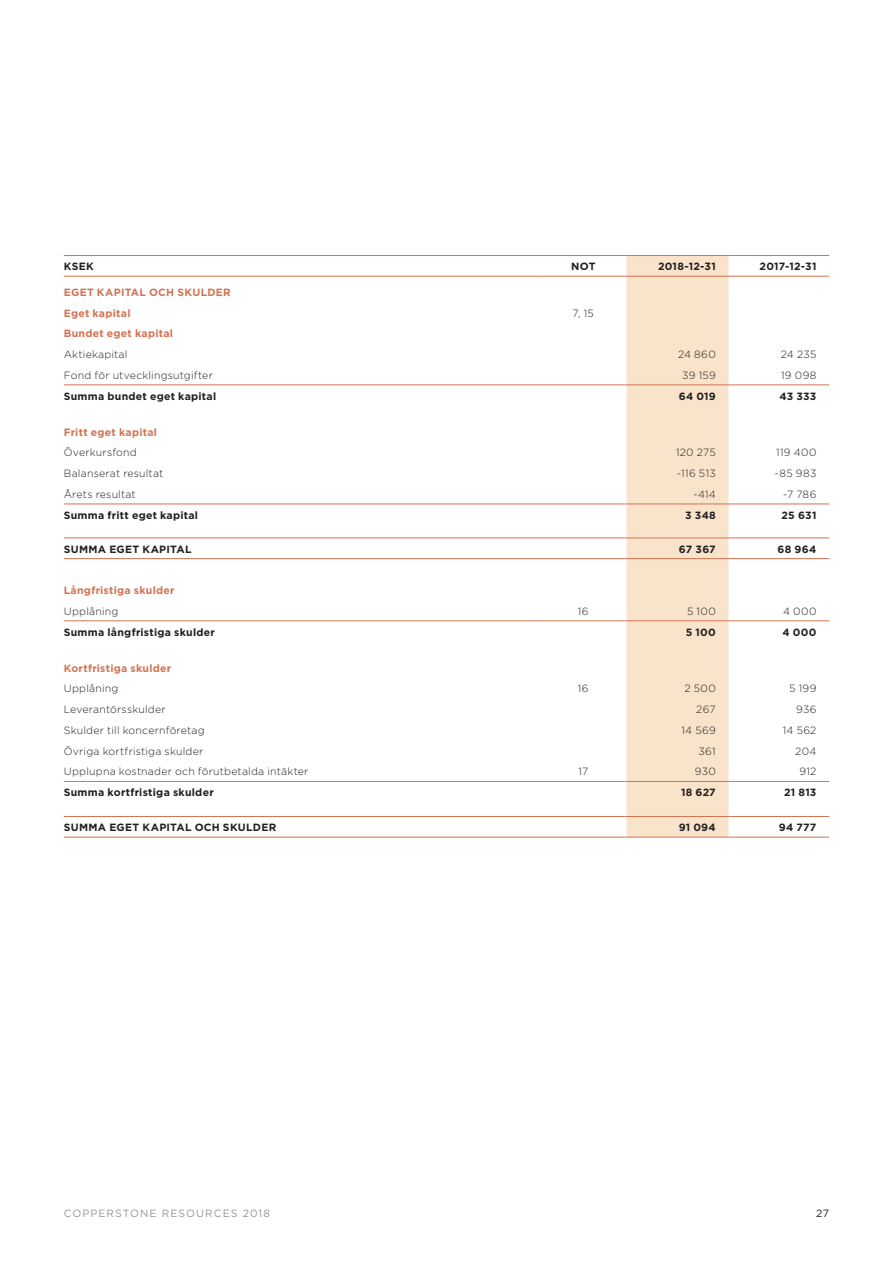
<style>
.page{position:relative;width:893px;height:1263px;background:#fff}
.page>*{position:absolute;margin:0;border:0;box-sizing:border-box;transform-origin:0 0}
.FAKTA_7{font:300 10.5px "Gotham HTF";letter-spacing:.02em;color:#231f20}
.FAKTA_7-2{font:700 10.5px "Gotham HTF";letter-spacing:.025em;color:#231f20}
.FAKTA_7-3{font:700 10.5px "Gotham HTF";letter-spacing:.025em;color:#d37352}
.t1{font:10.5px "Gotham HTF";letter-spacing:.1em;color:#939598}
.t2{font:10.5px "Gotham HTF";color:#231f20}
</style>
<div class="page">
<div style="left:626px;top:256px;width:103px;height:581px;background:#f9e4cb"></div>
<hr style="left:64px;top:255px;width:476px;height:1px;background:#d37352">
<hr style="left:540px;top:255px;width:86px;height:1px;background:#d37352">
<hr style="left:626px;top:255px;width:103px;height:1px;background:#d37352">
<hr style="left:729px;top:255px;width:100px;height:1px;background:#d37352">
<hr style="left:64px;top:276px;width:476px;height:1px;background:#d37352">
<hr style="left:540px;top:276px;width:86px;height:1px;background:#d37352">
<hr style="left:626px;top:276px;width:103px;height:1px;background:#d37352">
<hr style="left:729px;top:276px;width:100px;height:1px;background:#d37352">
<hr style="left:64px;top:384px;width:476px;height:1px;background:#d37352">
<hr style="left:540px;top:384px;width:86px;height:1px;background:#d37352">
<hr style="left:626px;top:384px;width:103px;height:1px;background:#d37352">
<hr style="left:729px;top:384px;width:100px;height:1px;background:#d37352">
<hr style="left:64px;top:504px;width:476px;height:1px;background:#d37352">
<hr style="left:540px;top:504px;width:86px;height:1px;background:#d37352">
<hr style="left:626px;top:504px;width:103px;height:1px;background:#d37352">
<hr style="left:729px;top:504px;width:100px;height:1px;background:#d37352">
<hr style="left:64px;top:537px;width:476px;height:1px;background:#d37352">
<hr style="left:540px;top:537px;width:86px;height:1px;background:#d37352">
<hr style="left:626px;top:537px;width:103px;height:1px;background:#d37352">
<hr style="left:729px;top:537px;width:100px;height:1px;background:#d37352">
<hr style="left:64px;top:558px;width:476px;height:1px;background:#d37352">
<hr style="left:540px;top:558px;width:86px;height:1px;background:#d37352">
<hr style="left:626px;top:558px;width:103px;height:1px;background:#d37352">
<hr style="left:729px;top:558px;width:100px;height:1px;background:#d37352">
<hr style="left:64px;top:620px;width:476px;height:1px;background:#d37352">
<hr style="left:540px;top:620px;width:86px;height:1px;background:#d37352">
<hr style="left:626px;top:620px;width:103px;height:1px;background:#d37352">
<hr style="left:729px;top:620px;width:100px;height:1px;background:#d37352">
<hr style="left:64px;top:816px;width:476px;height:1px;background:#d37352">
<hr style="left:540px;top:816px;width:86px;height:1px;background:#d37352">
<hr style="left:626px;top:816px;width:103px;height:1px;background:#d37352">
<hr style="left:729px;top:816px;width:100px;height:1px;background:#d37352">
<hr style="left:64px;top:837px;width:476px;height:1px;background:#d37352">
<hr style="left:540px;top:837px;width:86px;height:1px;background:#d37352">
<hr style="left:626px;top:837px;width:103px;height:1px;background:#d37352">
<hr style="left:729px;top:837px;width:100px;height:1px;background:#d37352">
<hr style="left:64px;top:781px;width:476px;height:1px;background:#d37352">
<hr style="left:540px;top:781px;width:86px;height:1px;background:#d37352">
<hr style="left:626px;top:781px;width:103px;height:1px;background:#d37352">
<hr style="left:729px;top:781px;width:100px;height:1px;background:#d37352">
<p class="FAKTA_7-2" style="left:64px;top:260px;width:32px">KSEK</p>
<p class="FAKTA_7-2" style="left:571px;top:260px;width:26px">NOT</p>
<p class="FAKTA_7-2" style="left:658px;top:260px;width:59px">2018-12-31</p>
<p class="FAKTA_7-2" style="left:760px;top:260px;width:58px">2017-12-31</p>
<p class="FAKTA_7-3" style="left:64px;top:286px;width:169px">EGET KAPITAL OCH SKULDER</p>
<p class="FAKTA_7-3" style="left:64px;top:307px;width:68px">Eget kapital</p>
<p class="FAKTA_7" style="left:573px;top:307px;width:23px">7, 15</p>
<p class="FAKTA_7-3" style="left:64px;top:328px;width:111px">Bundet eget kapital</p>
<p class="FAKTA_7" style="left:64px;top:349px;width:65px">Aktiekapital</p>
<p class="FAKTA_7" style="left:678px;top:349px;width:39px">24 860</p>
<p class="FAKTA_7" style="left:781px;top:349px;width:37px">24 235</p>
<p class="FAKTA_7" style="left:64px;top:369px;width:151px">Fond för utvecklingsutgifter</p>
<p class="FAKTA_7" style="left:682px;top:369px;width:35px">39 159</p>
<p class="FAKTA_7" style="left:781px;top:369px;width:37px">19 098</p>
<p class="FAKTA_7-2" style="left:64px;top:390px;width:154px">Summa bundet eget kapital</p>
<p class="FAKTA_7-2" style="left:679px;top:390px;width:39px">64 019</p>
<p class="FAKTA_7-2" style="left:779px;top:390px;width:39px">43 333</p>
<p class="FAKTA_7-3" style="left:64px;top:426px;width:95px">Fritt eget kapital</p>
<p class="FAKTA_7" style="left:64px;top:447px;width:75px">Överkursfond</p>
<p class="FAKTA_7" style="left:676px;top:447px;width:41px">120 275</p>
<p class="FAKTA_7" style="left:776px;top:447px;width:42px">119 400</p>
<p class="FAKTA_7" style="left:64px;top:468px;width:101px">Balanserat resultat</p>
<p class="FAKTA_7" style="left:677px;top:468px;width:40px">-116 513</p>
<p class="FAKTA_7" style="left:775px;top:468px;width:43px">-85 983</p>
<p class="FAKTA_7" style="left:64px;top:488px;width:73px">Årets resultat</p>
<p class="FAKTA_7" style="left:693px;top:488px;width:24px">-414</p>
<p class="FAKTA_7" style="left:783px;top:488px;width:35px">-7 786</p>
<p class="FAKTA_7-2" style="left:64px;top:509px;width:136px">Summa fritt eget kapital</p>
<p class="FAKTA_7-2" style="left:685px;top:509px;width:32px">3 348</p>
<p class="FAKTA_7-2" style="left:781px;top:509px;width:36px">25 631</p>
<p class="FAKTA_7-2" style="left:64px;top:543px;width:129px">SUMMA EGET KAPITAL</p>
<p class="FAKTA_7-2" style="left:679px;top:543px;width:38px">67 367</p>
<p class="FAKTA_7-2" style="left:778px;top:543px;width:40px">68 964</p>
<p class="FAKTA_7-3" style="left:64px;top:584px;width:112px">Långfristiga skulder</p>
<p class="FAKTA_7" style="left:64px;top:605px;width:56px">Upplåning</p>
<p class="FAKTA_7" style="left:578px;top:605px;width:12px">16</p>
<p class="FAKTA_7" style="left:687px;top:605px;width:30px">5 100</p>
<p class="FAKTA_7" style="left:783px;top:605px;width:35px">4 000</p>
<p class="FAKTA_7-2" style="left:64px;top:626px;width:153px">Summa långfristiga skulder</p>
<p class="FAKTA_7-2" style="left:686px;top:626px;width:32px">5 100</p>
<p class="FAKTA_7-2" style="left:782px;top:626px;width:35px">4 000</p>
<p class="FAKTA_7-3" style="left:64px;top:662px;width:109px">Kortfristiga skulder</p>
<p class="FAKTA_7" style="left:64px;top:683px;width:56px">Upplåning</p>
<p class="FAKTA_7" style="left:578px;top:683px;width:12px">16</p>
<p class="FAKTA_7" style="left:684px;top:683px;width:33px">2 500</p>
<p class="FAKTA_7" style="left:789px;top:683px;width:29px">5 199</p>
<p class="FAKTA_7" style="left:64px;top:704px;width:103px">Leverantörsskulder</p>
<p class="FAKTA_7" style="left:696px;top:704px;width:21px">267</p>
<p class="FAKTA_7" style="left:796px;top:704px;width:22px">936</p>
<p class="FAKTA_7" style="left:64px;top:724px;width:142px">Skulder till koncernföretag</p>
<p class="FAKTA_7" style="left:682px;top:724px;width:36px">14 569</p>
<p class="FAKTA_7" style="left:783px;top:724px;width:35px">14 562</p>
<p class="FAKTA_7" style="left:64px;top:745px;width:141px">Övriga kortfristiga skulder</p>
<p class="FAKTA_7" style="left:698px;top:745px;width:19px">361</p>
<p class="FAKTA_7" style="left:795px;top:745px;width:23px">204</p>
<p class="FAKTA_7" style="left:64px;top:766px;width:246px">Upplupna kostnader och förutbetalda intäkter</p>
<p class="FAKTA_7" style="left:578px;top:766px;width:11px">17</p>
<p class="FAKTA_7" style="left:695px;top:766px;width:22px">930</p>
<p class="FAKTA_7" style="left:799px;top:766px;width:18px">912</p>
<p class="FAKTA_7-2" style="left:64px;top:786px;width:151px">Summa kortfristiga skulder</p>
<p class="FAKTA_7-2" style="left:681px;top:786px;width:36px">18 627</p>
<p class="FAKTA_7-2" style="left:784px;top:786px;width:34px">21 813</p>
<p class="FAKTA_7-2" style="left:64px;top:821px;width:214px">SUMMA EGET KAPITAL OCH SKULDER</p>
<p class="FAKTA_7-2" style="left:679px;top:821px;width:39px">91 094</p>
<p class="FAKTA_7-2" style="left:779px;top:821px;width:39px">94 777</p>
<p class="t1" style="left:64px;top:1207px;width:208px">COPPERSTONE RESOURCES 2018</p>
<p class="t2" style="left:816px;top:1207px;width:14px">27</p>
</div>
